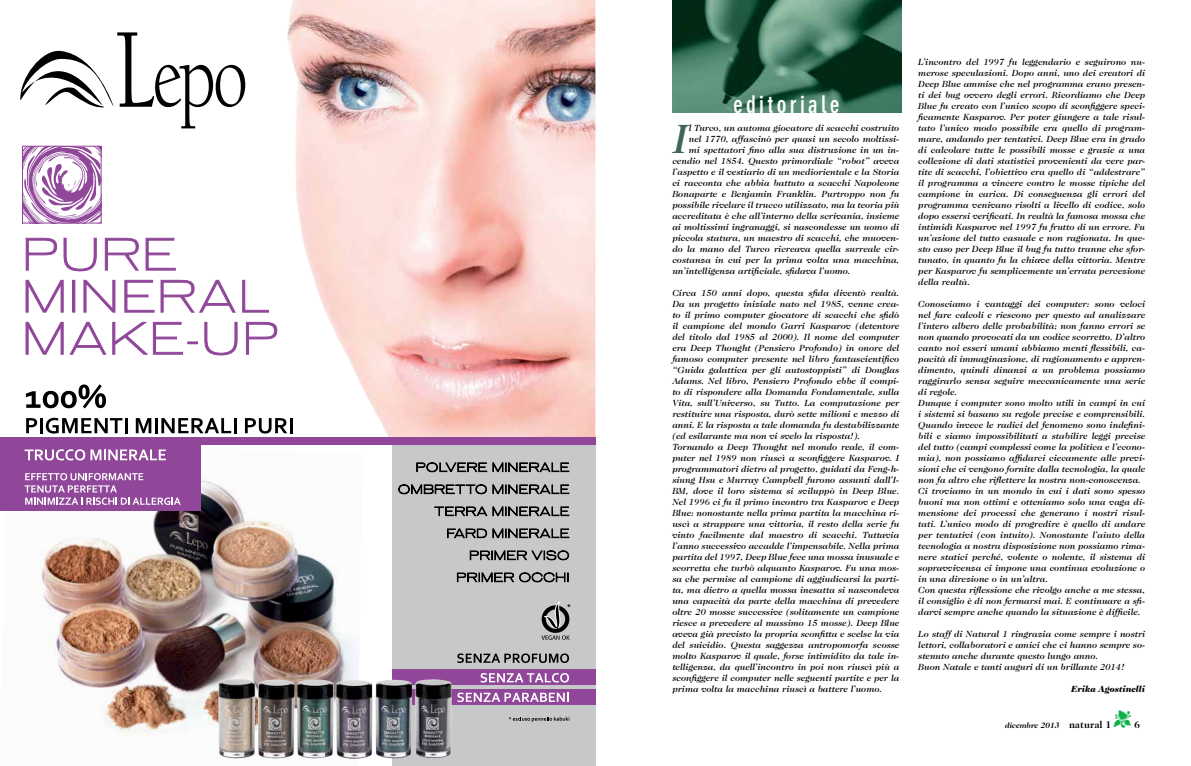
<style>
.page{position:relative;width:1191px;height:766px;background:#fff}
.page>*{position:absolute;margin:0;border:0;box-sizing:border-box;transform-origin:0 0}
.t1{font:italic 500 41.4px "Caslon Two Twenty Four";color:#406654}
.t2{font:700 condensed 24px "DIN Neuzeit Grotesk";letter-spacing:.14em;color:#fff}
.t3{font:700 10px "Caslon 224 IT Cby BT";color:#000}
.t4{font:italic 500 9px/11px "Caslon Two Twenty Four";letter-spacing:.01em;color:#000}
.t5{font:italic 900 9px "Caslon Two Twenty Four";color:#000}
.t6{font:italic 700 8px "Caslon 224 IT Cby BT";color:#000}
.s1{font-style:normal;font-size:10px}
.s2{color:#0db14b}
</style>
<div class="page">
<img style="left:672px;top:0;width:229px;height:112px">
<img style="left:287px;top:0;width:308px;height:437px">
<div style="left:392px;top:443px;width:203px;height:322px;background:#c7c8ca"></div>
<img style="left:0;top:445px;width:362px;height:314px">
<div style="left:0;top:437px;width:595px;height:7px;background:#904799"></div>
<div style="left:0;top:440px;width:200px;height:70px;background:#904799"></div>
<svg style="left:25px;top:449px;width:141px;height:11px"></svg>
<svg style="left:25px;top:473px;width:156px;height:31px"></svg>
<svg style="left:20px;top:32px;width:225px;height:96px"></svg>
<img style="left:24px;top:148px;width:75px;height:73px">
<div style="left:22px;top:146px;width:79px;height:77px;border:1px solid #904799"></div>
<svg style="left:25px;top:237px;width:32px;height:34px"></svg>
<svg style="left:63px;top:237px;width:34px;height:35px"></svg>
<svg style="left:104px;top:237px;width:72px;height:34px"></svg>
<svg style="left:25px;top:279px;width:39px;height:34px"></svg>
<div style="left:72px;top:280px;width:3px;height:32px;border:1px solid #904799"></div>
<svg style="left:83px;top:279px;width:33px;height:34px"></svg>
<svg style="left:124px;top:279px;width:112px;height:34px"></svg>
<svg style="left:242px;top:279px;width:27px;height:34px"></svg>
<svg style="left:25px;top:321px;width:173px;height:34px"></svg>
<svg style="left:204px;top:321px;width:34px;height:35px"></svg>
<svg style="left:245px;top:321px;width:33px;height:34px"></svg>
<svg style="left:26px;top:384px;width:80px;height:24px"></svg>
<svg style="left:26px;top:418px;width:11px;height:15px"></svg>
<hr style="left:40px;top:418px;width:3px;height:15px;background:#000">
<svg style="left:46px;top:417px;width:81px;height:16px"></svg>
<svg style="left:136px;top:418px;width:15px;height:15px"></svg>
<hr style="left:155px;top:418px;width:3px;height:15px;background:#000">
<svg style="left:161px;top:418px;width:75px;height:15px"></svg>
<svg style="left:245px;top:418px;width:47px;height:15px"></svg>
<div style="left:392px;top:669px;width:203px;height:16px;background:#904799"></div>
<div style="left:392px;top:689px;width:203px;height:16px;background:#904799"></div>
<svg style="left:457px;top:653px;width:112px;height:9px"></svg>
<svg style="left:480px;top:673px;width:89px;height:9px"></svg>
<svg style="left:457px;top:692px;width:111px;height:9px"></svg>
<svg style="left:509px;top:716px;width:61px;height:5px"></svg>
<svg style="left:541px;top:601px;width:29px;height:38px"></svg>
<img style="left:218px;top:679px;width:234px;height:79px">
<svg style="left:416px;top:462px;width:153px;height:10px"></svg>
<svg style="left:398px;top:484px;width:171px;height:10px"></svg>
<svg style="left:434px;top:506px;width:135px;height:10px"></svg>
<svg style="left:447px;top:528px;width:122px;height:10px"></svg>
<svg style="left:470px;top:550px;width:99px;height:10px"></svg>
<svg style="left:457px;top:572px;width:111px;height:10px"></svg>
<h2 class="t2" style="left:733px;top:91px;width:108px">editoriale</h2>
<h1 class="t1" style="left:671px;top:115px;width:17px">I</h1>
<p class="t4" style="left:688px;top:122px;width:212px">l Turco, un automa giocatore di scacchi costruito</p>
<p class="t4" style="left:688px;top:133px;width:212px">nel 1770, affascinò per quasi un secolo moltissi-</p>
<p class="t4" style="left:688px;top:144px;width:212px">mi spettatori fino alla sua distruzione in un in-</p>
<p class="t4" style="left:672px;top:155px;width:228px">cendio nel 1854. Questo primordiale “robot” aveva</p>
<p class="t4" style="left:672px;top:166px;width:228px">l’aspetto e il vestiario di un mediorientale e la Storia</p>
<p class="t4" style="left:672px;top:177px;width:228px">ci racconta che abbia battuto a scacchi Napoleone</p>
<p class="t4" style="left:672px;top:188px;width:228px">Bonaparte e Benjamin Franklin. Purtroppo non fu</p>
<p class="t4" style="left:672px;top:199px;width:228px">possibile rivelare il trucco utilizzato, ma la teoria più</p>
<p class="t4" style="left:672px;top:210px;width:228px">accreditata è che all’interno della scrivania, insieme</p>
<p class="t4" style="left:672px;top:221px;width:228px">ai moltissimi ingranaggi, si nascondesse un uomo di</p>
<p class="t4" style="left:672px;top:232px;width:228px">piccola statura, un maestro di scacchi, che muoven-</p>
<p class="t4" style="left:672px;top:243px;width:228px">do la mano del Turco ricreava quella surreale cir-</p>
<p class="t4" style="left:672px;top:254px;width:228px">costanza in cui per la prima volta una macchina,</p>
<p class="t4" style="left:672px;top:265px;width:180px">un’intelligenza artificiale, sfidava l’uomo.</p>
<p class="t4" style="left:672px;top:287px;width:228px">Circa 150 anni dopo, questa sfida diventò realtà.<br>Da un progetto iniziale nato nel 1985, venne crea&shy;to il primo computer giocatore di scacchi che sfidò il campione del mondo Garri Kasparov (detentore del titolo dal 1985 al 2000). Il nome del computer era Deep Thought (Pensiero Profondo) in onore del famoso computer presente nel libro fantascientifico “Guida galattica per gli autostoppisti” di Douglas Adams. Nel libro, Pensiero Profondo ebbe il compi&shy;to di rispondere alla Domanda Fondamentale, sulla Vita, sull’Universo, su Tutto. La computazione per restituire una risposta, durò sette milioni e mezzo di anni. E la risposta a tale domanda fu destabilizzante (ed esilarante ma non vi svelo la risposta!).<br>Tornando a Deep Thought nel mondo reale, il com&shy;puter nel 1989 non riuscì a sconfiggere Kasparov. I programmatori dietro al progetto, guidati da Feng-h&shy;siung Hsu e Murray Campbell furono assunti dall’I-BM, dove il loro sistema si sviluppò in Deep Blue.<br>Nel 1996 ci fu il primo incontro tra Kasparov e Deep Blue: nonostante nella prima partita la macchina ri&shy;uscì a strappare una vittoria, il resto della serie fu vinto facilmente dal maestro di scacchi. Tuttavia l’anno successivo accadde l’impensabile. Nella prima partita del 1997, Deep Blue fece una mossa inusuale e scorretta che turbò alquanto Kasparov. Fu una mos&shy;sa che permise al campione di aggiudicarsi la parti&shy;ta, ma dietro a quella mossa inesatta si nascondeva una capacità da parte della macchina di prevedere oltre 20 mosse successive (solitamente un campione riesce a prevedere al massimo 15 mosse). Deep Blue aveva già previsto la propria sconfitta e scelse la via del suicidio. Questa saggezza antropomorfa scosse molto Kasparov il quale, forse intimidito da tale in&shy;telligenza, da quell’incontro in poi non riuscì più a sconfiggere il computer nelle seguenti partite e per la prima volta la macchina riuscì a battere l’uomo.</p>
<p class="t4" style="left:918px;top:56px;width:228px;text-align:justify">L’incontro del 1997 fu leggendario e seguirono nu&shy;merose speculazioni. Dopo anni, uno dei creatori di Deep Blue ammise che nel programma erano presen&shy;ti dei bug ovvero degli errori. Ricordiamo che Deep Blue fu creato con l’unico scopo di sconfiggere speci&shy;ficamente Kasparov. Per poter giungere a tale risul&shy;tato l’unico modo possibile era quello di program&shy;mare, andando per tentativi. Deep Blue era in grado di calcolare tutte le possibili mosse e grazie a una collezione di dati statistici provenienti da vere par&shy;tite di scacchi, l’obiettivo era quello di “addestrare” il programma a vincere contro le mosse tipiche del campione in carica. Di conseguenza gli errori del programma venivano risolti a livello di codice, solo dopo essersi verificati. In realtà la famosa mossa che intimidì Kasparov nel 1997 fu frutto di un errore. Fu un’azione del tutto casuale e non ragionata. In que&shy;sto caso per Deep Blue il bug fu tutto tranne che sfor&shy;tunato, in quanto fu la chiave della vittoria. Mentre per Kasparov fu semplicemente un’errata percezione della realtà.</p>
<p class="t4" style="left:918px;top:298px;width:228px">Conosciamo i vantaggi dei computer: sono veloci nel fare calcoli e riescono per questo ad analizzare l’intero albero delle probabilità; non fanno errori se non quando provocati da un codice scorretto. D’altro canto noi esseri umani abbiamo menti flessibili, ca&shy;pacità di immaginazione, di ragionamento e appren&shy;dimento, quindi dinanzi a un problema possiamo raggirarlo senza seguire meccanicamente una serie di regole.<br>Dunque i computer sono molto utili in campi in cui i sistemi si basano su regole precise e comprensibili.<br>Quando invece le radici del fenomeno sono indefini&shy;bili e siamo impossibilitati a stabilire leggi precise del tutto (campi complessi come la politica e l’econo&shy;mia), non possiamo affidarci ciecamente alle previ&shy;sioni che ci vengono fornite dalla tecnologia, la quale non fa altro che riflettere la nostra non-conoscenza.<br>Ci troviamo in un mondo in cui i dati sono spesso buoni ma non ottimi e otteniamo solo una vaga di&shy;mensione dei processi che generano i nostri risul&shy;tati. L’unico modo di progredire è quello di andare per tentativi (con intuito). Nonostante l’aiuto della tecnologia a nostra disposizione non possiamo rima&shy;nere statici perché, volente o nolente, il sistema di sopravvivenza ci impone una continua evoluzione o in una direzione o in un’altra.<br>Con questa riflessione che rivolgo anche a me stessa, il consiglio è di non fermarsi mai. E continuare a sfi&shy;darvi sempre anche quando la situazione è difficile.</p>
<p class="t4" style="left:918px;top:628px;width:228px">Lo staff di Natural 1 ringrazia come sempre i nostri lettori, collaboratori e amici che ci hanno sempre so&shy;stenuto anche durante questo lungo anno.<br>Buon Natale e tanti auguri di un brillante 2014!</p>
<p class="t5" style="left:1070px;top:683px;width:76px">Erika Agostinelli</p>
<p class="t6" style="left:1005px;top:719px;width:108px">dicembre 2013 <span class="s1">natural 1</span></p>
<p class="t3" style="left:1113px;top:717px;width:28px"><span class="s2">▼</span> 6</p>
</div>
